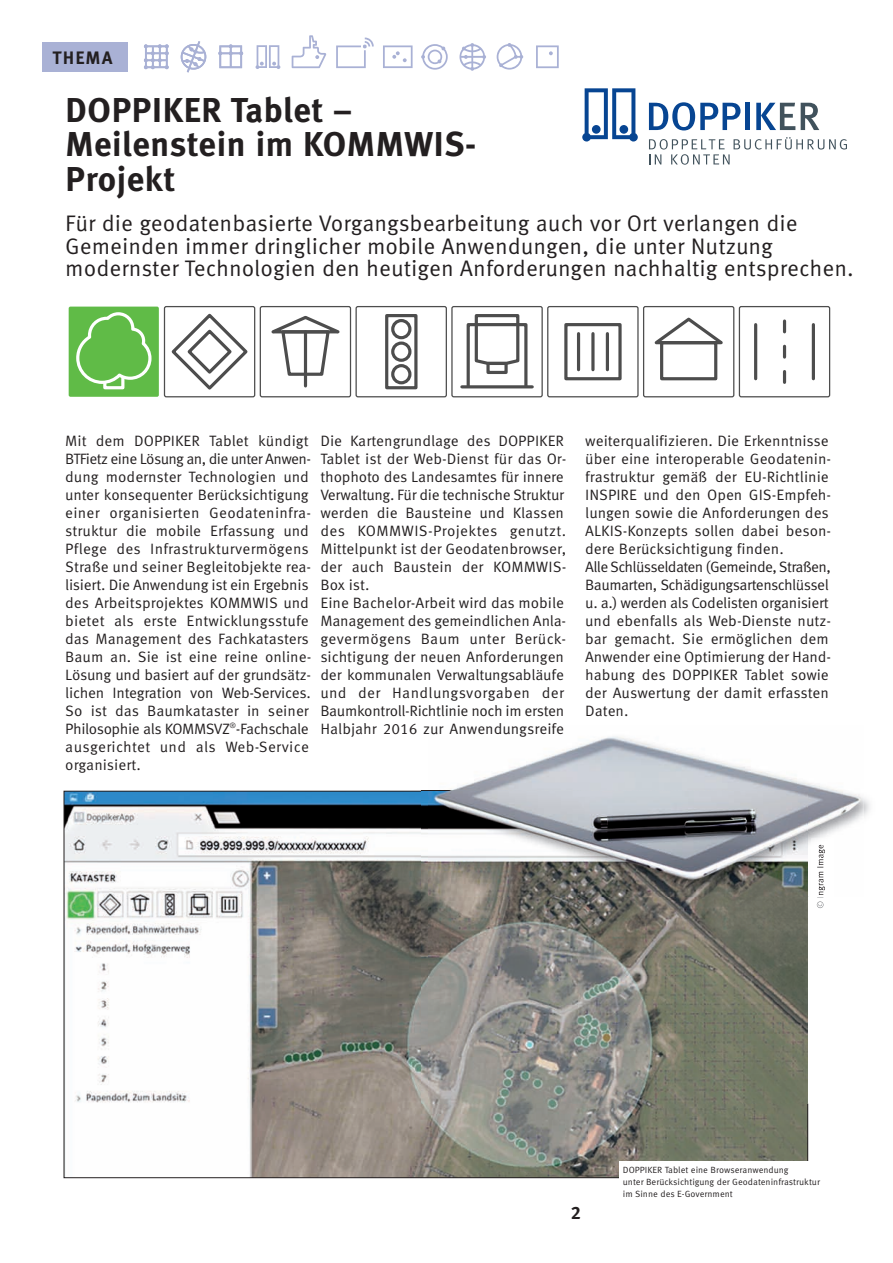
<style>
.page{position:relative;width:893px;height:1263px;background:#fff}
.page>*{position:absolute;margin:0;border:0;box-sizing:border-box;transform-origin:0 0}
.t1{font:700 34.5px/34.5px "Meta Correspondence";color:#231f20}
.t2{font:22.5px/22.5px "Meta Correspondence";color:#231f20}
.t3{font:700 18px "Meta Correspondence";letter-spacing:.06em;color:#231f20}
.t4{font:15px/18px "Meta Correspondence";letter-spacing:-.005em;color:#231f20}
.t5{font:9px/12px "Meta Correspondence";color:#231f20}
</style>
<div class="page">
<svg style="left:582px;top:88px;width:56px;height:54px"></svg>
<svg style="left:649px;top:137px;width:198px;height:28px"></svg>
<svg style="left:649px;top:102px;width:91px;height:28px"></svg>
<hr style="left:745px;top:103px;width:4px;height:27px;background:#074592">
<svg style="left:756px;top:103px;width:39px;height:27px"></svg>
<svg style="left:801px;top:103px;width:18px;height:27px"></svg>
<img style="left:66px;top:793px;width:740px;height:383px">
<div style="left:619px;top:1161px;width:204px;height:85px;background:#fff"></div>
<div style="left:355px;top:306px;width:92px;height:91px;border:1px solid #4d4d4d;border-radius:2px"></div>
<div style="left:260px;top:306px;width:91px;height:91px;border:1px solid #4d4d4d;border-radius:2px"></div>
<div style="left:164px;top:306px;width:91px;height:91px;border:1px solid #4d4d4d;border-radius:2px"></div>
<div style="left:451px;top:306px;width:92px;height:91px;border:1px solid #4d4d4d;border-radius:2px"></div>
<div style="left:547px;top:306px;width:92px;height:91px;border:1px solid #4d4d4d;border-radius:2px"></div>
<div style="left:643px;top:306px;width:91px;height:91px;border:1px solid #4d4d4d;border-radius:2px"></div>
<div style="left:739px;top:306px;width:91px;height:91px;border:1px solid #4d4d4d;border-radius:2px"></div>
<div style="left:69px;top:307px;width:90px;height:90px;background:#60bb47;border-radius:2px"></div>
<svg style="left:76px;top:312px;width:76px;height:78px"></svg>
<svg style="left:271px;top:314px;width:81px;height:64px"></svg>
<hr style="left:304px;top:332px;width:3px;height:54px;background:#4d4d4d">
<div style="left:385px;top:314px;width:32px;height:75px;border:3px solid #4d4d4d"></div>
<div style="left:391px;top:364px;width:20px;height:20px;border:3px solid #4d4d4d;border-radius:50%"></div>
<div style="left:391px;top:341px;width:20px;height:21px;border:3px solid #4d4d4d;border-radius:50%"></div>
<div style="left:391px;top:319px;width:20px;height:20px;border:3px solid #4d4d4d;border-radius:50%"></div>
<div style="left:486px;top:362px;width:22px;height:12px;border:3px solid #4d4d4d"></div>
<div style="left:467px;top:323px;width:60px;height:66px;border:3px solid #4d4d4d"></div>
<svg style="left:473px;top:314px;width:49px;height:53px"></svg>
<hr style="left:462px;top:385px;width:70px;height:3px;background:#4d4d4d">
<div style="left:564px;top:323px;width:58px;height:57px;border:3px solid #4d4d4d"></div>
<svg style="left:591px;top:334px;width:4px;height:36px"></svg>
<hr style="left:577px;top:334px;width:3px;height:36px;background:#4d4d4d">
<hr style="left:606px;top:334px;width:3px;height:36px;background:#4d4d4d">
<svg style="left:654px;top:317px;width:69px;height:30px"></svg>
<div style="left:660px;top:341px;width:57px;height:39px;border:3px solid #4d4d4d"></div>
<svg style="left:783px;top:346px;width:3px;height:11px"></svg>
<svg style="left:783px;top:371px;width:3px;height:11px"></svg>
<svg style="left:783px;top:321px;width:3px;height:11px"></svg>
<hr style="left:754px;top:325px;width:3px;height:54px;background:#4d4d4d">
<hr style="left:812px;top:325px;width:3px;height:54px;background:#4d4d4d">
<svg style="left:171px;top:313px;width:77px;height:77px"></svg>
<svg style="left:817px;top:897px;width:7px;height:11px"></svg>
<img style="left:422px;top:791px;width:386px;height:313px">
<img style="left:428px;top:736px;width:436px;height:118px">
<img style="left:817px;top:854px;width:8px;height:41px">
<img style="left:428px;top:791px;width:380px;height:105px">
<div style="left:43px;top:43px;width:85px;height:29px;background:#a9b1d5"></div>
<svg style="left:218px;top:44px;width:25px;height:24px"></svg>
<svg style="left:181px;top:41px;width:25px;height:31px"></svg>
<svg style="left:144px;top:44px;width:25px;height:25px"></svg>
<svg style="left:256px;top:45px;width:24px;height:24px"></svg>
<svg style="left:536px;top:45px;width:23px;height:23px"></svg>
<svg style="left:292px;top:35px;width:34px;height:33px"></svg>
<svg style="left:383px;top:45px;width:30px;height:23px"></svg>
<svg style="left:336px;top:38px;width:38px;height:30px"></svg>
<svg style="left:421px;top:44px;width:27px;height:26px"></svg>
<svg style="left:459px;top:43px;width:27px;height:28px"></svg>
<svg style="left:497px;top:43px;width:26px;height:27px"></svg>
<p class="t3" style="left:53px;top:51px;width:62px">THEMA</p>
<h1 class="t1" style="left:65px;top:95px;width:413px">DOPPIKER Tablet –<br>Meilenstein im KOMMWIS-<br>Projekt</h1>
<h2 class="t2" style="left:65px;top:214px;width:790px">Für die geodatenbasierte Vorgangsbearbeitung auch vor Ort verlangen die<br>Gemeinden immer dringlicher mobile Anwendungen, die unter Nutzung modernster Technologien den heutigen Anforderungen nachhaltig entsprechen.</h2>
<p class="t4" style="left:65px;top:432px;width:248px">Mit dem DOPPIKER Tablet kündigt BTFietz eine Lösung an, die unter Anwen&shy;dung modernster Technologien und unter konsequenter Berücksichtigung einer organisierten Geodateninfra&shy;struktur die mobile Erfassung und Pflege des Infrastrukturvermögens Straße und seiner Begleitobjekte rea&shy;lisiert. Die Anwendung ist ein Ergebnis des Arbeitsprojektes KOMMWIS und bietet als erste Entwicklungsstufe das Management des Fachkatasters Baum an. Sie ist eine reine online-Lösung und basiert auf der grundsätz&shy;lichen Integration von Web-Services.<br>So ist das Baumkataster in seiner Philosophie als KOMMSVZ<sup>®</sup>-Fachschale ausgerichtet und als Web-Service organisiert.</p>
<p class="t4" style="left:320px;top:432px;width:248px">Die Kartengrundlage des DOPPIKER Tablet ist der Web-Dienst für das Or&shy;thophoto des Landesamtes für innere Verwaltung. Für die technische Struktur werden die Bausteine und Klassen des KOMMWIS-Projektes genutzt.<br>Mittelpunkt ist der Geodatenbrowser, der auch Baustein der KOMMWIS-Box ist.<br>Eine Bachelor-Arbeit wird das mobile Management des gemeindlichen Anla&shy;gevermögens Baum unter Berück&shy;sichtigung der neuen Anforderungen der kommunalen Verwaltungsabläufe und der Handlungsvorgaben der Baumkontroll-Richtlinie noch im ersten Halbjahr 2016 zur Anwendungsreife</p>
<p class="t4" style="left:585px;top:432px;width:248px">weiterqualifizieren. Die Erkenntnisse über eine interoperable Geodatenin&shy;frastruktur gemäß der EU-Richtlinie INSPIRE und den Open GIS-Empfeh&shy;lungen sowie die Anforderungen des ALKIS-Konzepts sollen dabei beson&shy;dere Berücksichtigung finden.<br>Alle Schlüsseldaten (Gemeinde, Straßen, Baumarten, Schädigungsartenschlüssel u. a.) werden als Codelisten organisiert und ebenfalls als Web-Dienste nutz&shy;bar gemacht. Sie ermöglichen dem Anwender eine Optimierung der Hand&shy;habung des DOPPIKER Tablet sowie der Auswertung der damit erfassten Daten.</p>
<p class="t3" style="left:571px;top:1205px;width:12px">2</p>
<p class="t5" style="left:623px;top:1164px;width:199px">DOPPIKER Tablet eine Browseranwendung<br>unter Berücksichtigung der Geodateninfrastruktur im Sinne des E-Government</p>
</div>
